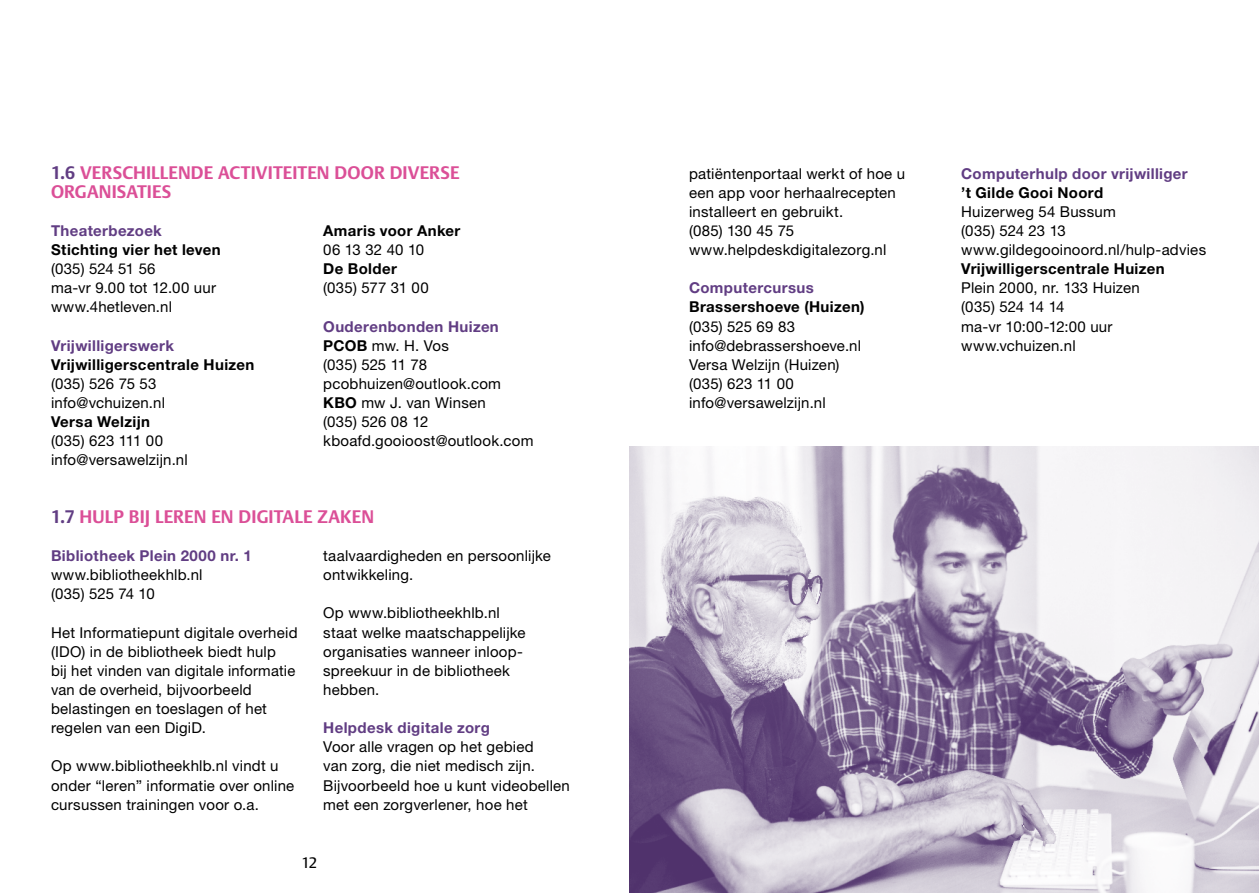
<style>
.page{position:relative;width:1259px;height:893px;background:#fff}
.page>*{position:absolute;margin:0;border:0;box-sizing:border-box;transform-origin:0 0}
.t1{font:700 18px/19px "DTL Argo T";letter-spacing:.01em;color:#db4f97}
.t2{font:15px/19.2px "Helvetica Neue LT Std";letter-spacing:.015em;color:#000}
.t3{font:700 15px "Helvetica Neue LT Std";letter-spacing:.025em;color:#000}
.t4{font:700 15px "Helvetica Neue LT Std";letter-spacing:.025em;color:#613d83}
.t5{font:15px "DTL Argo T";color:#000}
.s1{color:#613d83}
.s2{font-weight:700;color:#613d83}
.s3{font-weight:700}
</style>
<div class="page">
<img style="left:629px;top:446px;width:630px;height:447px">
<p class="t1" style="left:51px;top:163px;width:410px"><span class="s1">1.6</span> VERSCHILLENDE ACTIVITEITEN DOOR DIVERSE<br>ORGANISATIES</p>
<p class="t4" style="left:51px;top:221px;width:112px">Theaterbezoek</p>
<p class="t3" style="left:51px;top:240px;width:171px">Stichting vier het leven</p>
<p class="t2" style="left:51px;top:259px;width:166px">(035) 524 51 56<br>ma-vr 9.00 tot 12.00 uur www.4hetleven.nl</p>
<p class="t4" style="left:51px;top:336px;width:124px">Vrijwilligerswerk</p>
<p class="t3" style="left:51px;top:355px;width:205px">Vrijwilligerscentrale Huizen</p>
<p class="t2" style="left:51px;top:374px;width:115px">(035) 526 75 53 info@vchuizen.nl</p>
<p class="t3" style="left:51px;top:413px;width:101px">Versa Welzijn</p>
<p class="t2" style="left:51px;top:431px;width:138px">(035) 623 111 00 info@versawelzijn.nl</p>
<p class="t3" style="left:323px;top:221px;width:139px">Amaris voor Anker</p>
<p class="t2" style="left:323px;top:240px;width:102px">06 13 32 40 10</p>
<p class="t3" style="left:323px;top:260px;width:75px">De Bolder</p>
<p class="t2" style="left:323px;top:278px;width:107px">(035) 577 31 00</p>
<p class="t2" style="left:323px;top:316px;width:212px"><span class="s2">Ouderenbonden Huizen<br></span><span class="s3">PCOB</span> mw. H. Vos<br>(035) 525 11 78 pcobhuizen@outlook.com<br><span class="s3">KBO</span> mw J. van Winsen<br>(035) 526 08 12 kboafd.gooioost@outlook.com</p>
<p class="t1" style="left:51px;top:507px;width:324px"><span class="s1">1.7</span> HULP BIJ LEREN EN DIGITALE ZAKEN</p>
<p class="t4" style="left:51px;top:546px;width:202px">Bibliotheek Plein 2000 nr. 1</p>
<p class="t2" style="left:51px;top:565px;width:153px">www.bibliotheekhlb.nl (035) 525 74 10</p>
<p class="t2" style="left:51px;top:622px;width:248px">Het Informatiepunt digitale overheid (IDO) in de bibliotheek biedt hulp<br>bij het vinden van digitale informatie van de overheid, bijvoorbeeld belastingen en toeslagen of het regelen van een DigiD.</p>
<p class="t2" style="left:51px;top:756px;width:245px">Op www.bibliotheekhlb.nl vindt u onder “leren” informatie over online cursussen trainingen voor o.a.</p>
<p class="t2" style="left:323px;top:546px;width:229px">taalvaardigheden en persoonlijke ontwikkeling.</p>
<p class="t2" style="left:323px;top:603px;width:204px">Op www.bibliotheekhlb.nl staat welke maatschappelijke organisaties wanneer inloop&shy;spreekuur in de bibliotheek hebben.</p>
<p class="t4" style="left:323px;top:719px;width:168px">Helpdesk digitale zorg</p>
<p class="t2" style="left:323px;top:737px;width:248px">Voor alle vragen op het gebied<br>van zorg, die niet medisch zijn.<br>Bijvoorbeeld hoe u kunt videobellen met een zorgverlener, hoe het</p>
<p class="t5" style="left:301px;top:854px;width:17px">12</p>
<p class="t2" style="left:689px;top:163px;width:218px">patiëntenportaal werkt of hoe u een app voor herhaalrecepten installeert en gebruikt.<br>(085) 130 45 75 www.helpdeskdigitalezorg.nl</p>
<p class="t4" style="left:689px;top:279px;width:126px">Computercursus</p>
<p class="t3" style="left:689px;top:298px;width:177px">Brassershoeve (Huizen)</p>
<p class="t2" style="left:689px;top:316px;width:174px">(035) 525 69 83 info@debrassershoeve.nl<br>Versa Welzijn (Huizen) (035) 623 11 00 info@versawelzijn.nl</p>
<p class="t4" style="left:961px;top:164px;width:228px">Computerhulp door vrijwilliger</p>
<p class="t3" style="left:961px;top:183px;width:143px">’t Gilde Gooi Noord</p>
<p class="t2" style="left:961px;top:202px;width:246px">Huizerweg 54 Bussum<br>(035) 524 23 13 www.gildegooinoord.nl/hulp-advies</p>
<p class="t3" style="left:961px;top:260px;width:205px">Vrijwilligerscentrale Huizen</p>
<p class="t2" style="left:961px;top:278px;width:180px">Plein 2000, nr. 133 Huizen (035) 524 14 14<br>ma-vr 10:00-12:00 uur www.vchuizen.nl</p>
</div>
